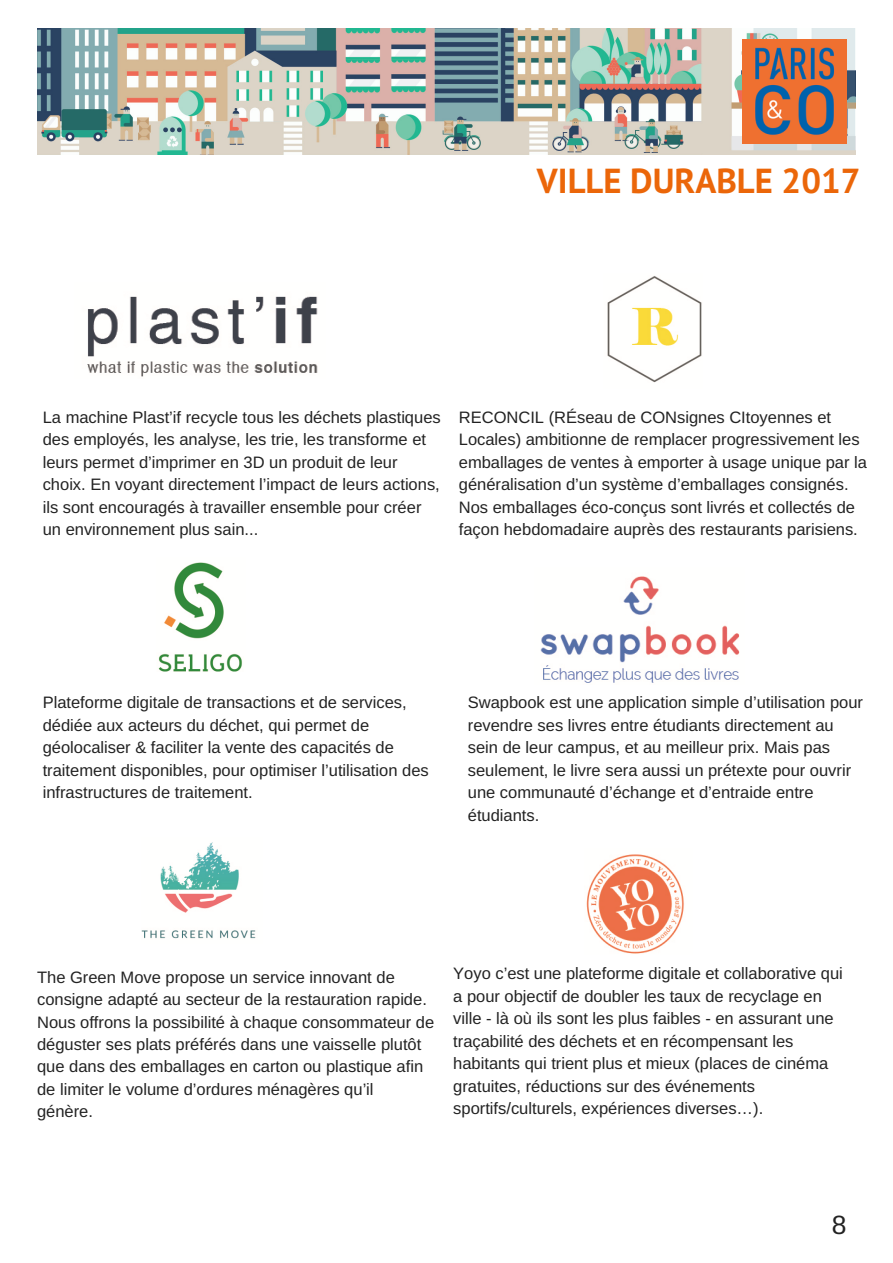
<style>
.page{position:relative;width:893px;height:1263px;background:#fff}
.page>*{position:absolute;margin:0;border:0;box-sizing:border-box;transform-origin:0 0}
.t1{font:700 34.65px "PT Sans";color:#eb6609}
.t2{font:26.4px "Arimo";color:#222}
.t3{font:16.5px/22.5px "Arimo";color:#222}
.s1{font-family:"Liberation Sans"}
</style>
<div class="page">
<img style="left:87px;top:296px;width:231px;height:81px">
<img style="left:607px;top:276px;width:95px;height:107px">
<img style="left:158px;top:562px;width:84px;height:109px">
<img style="left:540px;top:576px;width:200px;height:107px">
<img style="left:142px;top:842px;width:114px;height:97px">
<img style="left:586px;top:854px;width:98px;height:100px">
<img style="left:37px;top:28px;width:818px;height:126px">
<img style="left:742px;top:39px;width:104px;height:105px">
<h1 class="t1" style="left:537px;top:158px;width:325px">VILLE DURABLE 2017</h1>
<p class="t3" style="left:43px;top:406px;width:399px">La machine Plast’if recycle tous les déchets plastiques des employés, les analyse, les trie, les transforme et leurs permet d’imprimer en 3D un produit de leur choix. En voyant directement l’impact de leurs actions, ils sont encouragés à travailler ensemble pour créer un environnement plus sain...</p>
<p class="t3" style="left:459px;top:406px;width:409px">RECONCIL (RÉseau de CONsignes CItoyennes et Locales) ambitionne de remplacer progressivement les emballages de ventes à emporter à usage unique par la généralisation d’un système d’emballages consignés.<br>Nos emballages éco-conçus sont livrés et collectés de façon hebdomadaire auprès des restaurants parisiens.</p>
<p class="t3" style="left:43px;top:691px;width:387px">Plateforme digitale de transactions et de services, dédiée aux acteurs du déchet, qui permet de géolocaliser &amp; faciliter la vente des capacités de traitement disponibles, pour optimiser l’utilisation des infrastructures de traitement.</p>
<p class="t3" style="left:468px;top:691px;width:397px">Swapbook est une application simple d’utilisation pour revendre ses livres entre étudiants directement au sein de leur campus, et au meilleur prix. Mais pas seulement, le livre sera aussi un prétexte pour ouvrir une communauté d’échange et d’entraide entre étudiants.</p>
<p class="t3" style="left:37px;top:965px;width:398px">The Green Move propose un service innovant de consigne adapté au secteur de la restauration rapide.<br>Nous offrons la possibilité à chaque consommateur de déguster ses plats préférés dans une vaisselle plutôt que dans des emballages en carton ou plastique afin de limiter le volume d’ordures ménagères qu’il<br>génère.</p>
<p class="t3" style="left:453px;top:962px;width:391px">Yoyo c’est une plateforme digitale et collaborative qui a pour objectif de doubler les taux de recyclage en ville - là où ils sont les plus faibles - en assurant une traçabilité des déchets et en récompensant les habitants qui trient plus et mieux (places de cinéma gratuites, réductions sur des événements sportifs/culturels, expériences diverses<span class="s1">…</span>).</p>
<h2 class="t2" style="left:831px;top:1210px;width:16px">8</h2>
</div>
